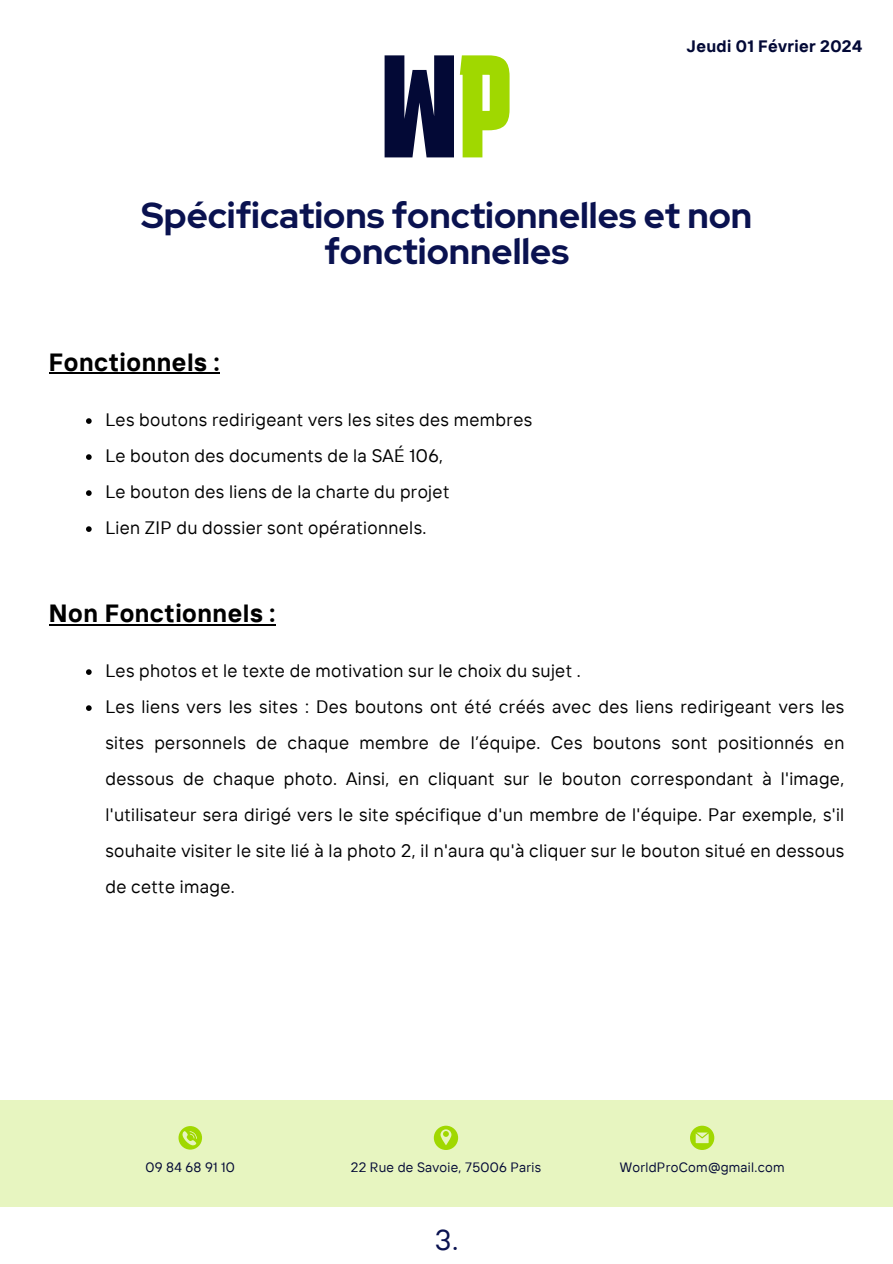
<style>
.page{position:relative;width:893px;height:1264px;background:#fff}
.page>*{position:absolute;margin:0;border:0;box-sizing:border-box;transform-origin:0 0}
.t1{font:700 145.65px "Karantina";color:#030936}
.t2{font:700 36px/36px "Red Hat Display";color:#0a1250;text-align:center}
.t3{font:28.65px "TT Interphases";color:#0a1250}
.t4{font:700 24.9px "TT Interphases";letter-spacing:.02em;color:#000}
.t5{font:18px/36px "TT Interphases";letter-spacing:.02em;color:#000;text-align:justify}
.t6{font:700 16.5px "TT Interphases";letter-spacing:.02em;color:#030936}
.t7{font:13.5px "TT Interphases";letter-spacing:.02em;color:#030936}
.s1{color:#a0d800}
</style>
<div class="page">
<div style="left:0;top:1100px;width:892px;height:107px;background:#e7f5c0"></div>
<svg style="left:690px;top:1125px;width:24px;height:24px"></svg>
<svg style="left:434px;top:1125px;width:24px;height:24px"></svg>
<svg style="left:178px;top:1126px;width:24px;height:23px"></svg>
<svg style="left:86px;top:669px;width:6px;height:6px"></svg>
<svg style="left:86px;top:705px;width:6px;height:6px"></svg>
<hr style="left:49px;top:372px;width:171px;height:2px;background:#000">
<svg style="left:86px;top:418px;width:6px;height:6px"></svg>
<svg style="left:86px;top:454px;width:6px;height:6px"></svg>
<svg style="left:86px;top:490px;width:6px;height:6px"></svg>
<svg style="left:86px;top:526px;width:6px;height:6px"></svg>
<hr style="left:49px;top:624px;width:227px;height:1px;background:#000">
<h1 class="t1" style="left:381px;top:32px;width:133px">W<span class="s1">P</span></h1>
<h6 class="t6" style="left:686px;top:36px;width:177px">Jeudi 01 Février 2024</h6>
<h6 class="t2" style="left:141px;top:197px;width:612px">Spécifications fonctionnelles et non fonctionnelles</h6>
<h6 class="t4" style="left:49px;top:346px;width:172px">Fonctionnels :</h6>
<h6 class="t5" style="left:105px;top:401px;width:428px">Les boutons redirigeant vers les sites des membres</h6>
<p class="t5" style="left:105px;top:437px;width:339px">Le bouton des documents de la SAÉ 106,</p>
<p class="t5" style="left:105px;top:473px;width:345px">Le bouton des liens de la charte du projet</p>
<p class="t5" style="left:105px;top:509px;width:322px">Lien ZIP du dossier sont opérationnels.</p>
<p class="t4" style="left:49px;top:597px;width:228px">Non Fonctionnels :</p>
<h6 class="t5" style="left:105px;top:652px;width:477px">Les photos et le texte de motivation sur le choix du sujet .</h6>
<h4 class="t5" style="left:105px;top:688px;width:740px">Les liens vers les sites : Des boutons ont été créés avec des liens redirigeant vers les sites personnels de chaque membre de l’équipe. Ces boutons sont positionnés en dessous de chaque photo. Ainsi, en cliquant sur le bouton correspondant à l'image, l'utilisateur sera dirigé vers le site spécifique d'un membre de l'équipe. Par exemple, s'il souhaite visiter le site lié à la photo 2, il n'aura qu'à cliquer sur le bouton situé en dessous de cette image.</h4>
<h5 class="t7" style="left:145px;top:1158px;width:91px">09 84 68 91 10</h5>
<h4 class="t7" style="left:351px;top:1158px;width:192px">22 Rue de Savoie, 75006 Paris</h4>
<h2 class="t7" style="left:619px;top:1158px;width:166px">WorldProCom@gmail.com</h2>
<h6 class="t3" style="left:435px;top:1220px;width:25px">3.</h6>
</div>
